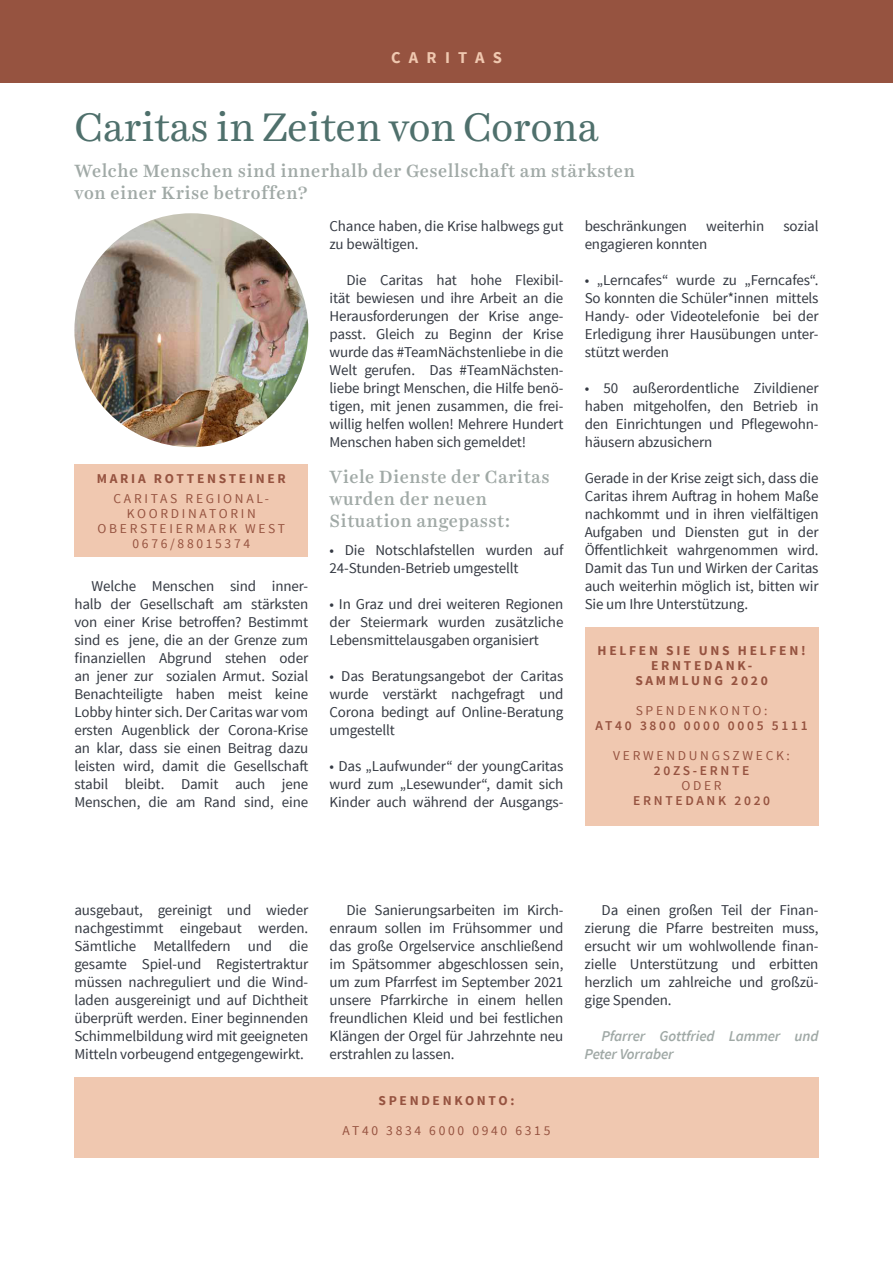
<style>
.page{position:relative;width:893px;height:1263px;background:#fff}
.page>*{position:absolute;margin:0;border:0;box-sizing:border-box;transform-origin:0 0}
.t1{font:40.5px "Harriet Text";letter-spacing:-.01em;color:#4f706c}
.t2{font:500 18px/21.6px "Harriet Text";letter-spacing:.025em;color:#a0a9a6}
.t3{font:700 16.5px "Source Sans Pro";letter-spacing:.5em;color:#f0c8b0}
.t4{font:15px/18px "Source Sans Pro";letter-spacing:-.01em;color:#343942;text-align:justify}
.t5{font:italic 600 15px/18px "Source Sans Pro";letter-spacing:-.01em;color:#a0a9a6}
.t6{font:13.5px/15px "Source Sans Pro";letter-spacing:.2em;color:#965340;text-align:center}
.t7{font:700 13.5px/15px "Source Sans Pro";letter-spacing:.2em;color:#965340;text-align:center}
.t8{font:600 13.5px "Source Sans Pro";letter-spacing:.2em;color:#965340}
</style>
<div class="page">
<div style="left:0;top:0;width:893px;height:83px;background:#965340"></div>
<img style="left:74px;top:213px;width:234px;height:234px;border-radius:117px">
<div style="left:74px;top:464px;width:234px;height:93px;background:#f0c8b0"></div>
<div style="left:585px;top:627px;width:234px;height:198px;background:#f0c8b0"></div>
<div style="left:74px;top:1077px;width:744px;height:81px;background:#f0c8b0"></div>
<p class="t3" style="left:391px;top:47px;width:112px">CARITAS</p>
<h1 class="t1" style="left:74px;top:99px;width:525px">Caritas in Zeiten von Corona</h1>
<p class="t2" style="left:74px;top:160px;width:562px">Welche Menschen sind innerhalb der Gesellschaft am stärksten von einer Krise betroffen?</p>
<p class="t7" style="left:97px;top:472px;width:191px">MARIA ROTTENSTEINER</p>
<p class="t6" style="left:98px;top:491px;width:189px">CARITAS REGIONAL-<br>KOORDINATORIN<br>OBERSTEIERMARK WEST<br>0676/88015374</p>
<p class="t4" style="left:74px;top:578px;width:235px;text-indent:17px">Welche Menschen sind inner&shy;halb der Gesellschaft am stärksten von einer Krise betroffen? Bestimmt sind es jene, die an der Grenze zum finanziellen Abgrund stehen oder an jener zur sozialen Armut. Sozial Benachteiligte haben meist keine Lobby hinter sich. Der Caritas war vom ersten Augenblick der Corona-Krise an klar, dass sie einen Beitrag dazu leisten wird, damit die Gesellschaft stabil bleibt. Damit auch jene Menschen, die am Rand sind, eine</p>
<p class="t4" style="left:330px;top:218px;width:235px">Chance haben, die Krise halbwegs gut zu bewältigen.</p>
<p class="t4" style="left:330px;top:272px;width:235px;text-indent:17px">Die Caritas hat hohe Flexibil&shy;ität bewiesen und ihre Arbeit an die Herausforderungen der Krise ange&shy;passt. Gleich zu Beginn der Krise wurde das #TeamNächstenliebe in die Welt gerufen. Das #TeamNächsten&shy;liebe bringt Menschen, die Hilfe benö&shy;tigen, mit jenen zusammen, die frei&shy;willig helfen wollen! Mehrere Hundert Menschen haben sich gemeldet!</p>
<p class="t2" style="left:330px;top:466px;width:222px">Viele Dienste der Caritas wurden der neuen<br>Situation angepasst:</p>
<p class="t4" style="left:330px;top:542px;width:235px">• Die Notschlafstellen wurden auf<br>24-Stunden-Betrieb umgestellt</p>
<p class="t4" style="left:330px;top:596px;width:235px">• In Graz und drei weiteren Regionen der Steiermark wurden zusätzliche Lebensmittelausgaben organisiert</p>
<p class="t4" style="left:330px;top:668px;width:235px">• Das Beratungsangebot der Caritas wurde verstärkt nachgefragt und Corona bedingt auf Online-Beratung umgestellt</p>
<p class="t4" style="left:330px;top:758px;width:235px">• Das „Laufwunder“ der youngCaritas wurd zum „Lesewunder“, damit sich Kinder auch während der Ausgangs-</p>
<p class="t4" style="left:585px;top:218px;width:104px">beschränkungen</p>
<p class="t4" style="left:706px;top:218px;width:60px">weiterhin</p>
<p class="t4" style="left:783px;top:218px;width:37px">sozial</p>
<p class="t4" style="left:585px;top:236px;width:124px">engagieren konnten</p>
<p class="t4" style="left:585px;top:272px;width:235px">• „Lerncafes“ wurde zu „Ferncafes“.<br>So konnten die Schüler*innen mittels Handy- oder Videotelefonie bei der Erledigung ihrer Hausübungen unter&shy;stützt werden</p>
<p class="t4" style="left:585px;top:380px;width:235px">• 50 außerordentliche Zivildiener haben mitgeholfen, den Betrieb in den Einrichtungen und Pflegewohn&shy;häusern abzusichern</p>
<p class="t4" style="left:585px;top:470px;width:235px">Gerade in der Krise zeigt sich, dass die Caritas ihrem Auftrag in hohem Maße nachkommt und in ihren vielfältigen Aufgaben und Diensten gut in der Öffentlichkeit wahrgenommen wird.<br>Damit das Tun und Wirken der Caritas auch weiterhin möglich ist, bitten wir Sie um Ihre Unterstützung.</p>
<p class="t7" style="left:598px;top:643px;width:210px">HELFEN SIE UNS HELFEN!<br>ERNTEDANK-<br>SAMMLUNG 2020</p>
<p class="t6" style="left:636px;top:703px;width:133px">SPENDENKONTO:</p>
<p class="t8" style="left:595px;top:717px;width:214px">AT40 3800 0000 0005 5111</p>
<p class="t6" style="left:613px;top:748px;width:178px">VERWENDUNGSZWECK:</p>
<p class="t8" style="left:654px;top:762px;width:97px">20ZS-ERNTE</p>
<p class="t6" style="left:681px;top:778px;width:42px">ODER</p>
<p class="t8" style="left:633px;top:792px;width:139px">ERNTEDANK 2020</p>
<p class="t4" style="left:74px;top:902px;width:235px">ausgebaut, gereinigt und wieder nachgestimmt eingebaut werden.<br>Sämtliche Metallfedern und die gesamte Spiel-und Registertraktur müssen nachreguliert und die Wind&shy;laden ausgereinigt und auf Dichtheit überprüft werden. Einer beginnenden Schimmelbildung wird mit geeigneten Mitteln vorbeugend entgegengewirkt.</p>
<p class="t4" style="left:330px;top:902px;width:235px;text-indent:17px">Die Sanierungsarbeiten im Kirch&shy;enraum sollen im Frühsommer und das große Orgelservice anschließend im Spätsommer abgeschlossen sein, um zum Pfarrfest im September 2021 unsere Pfarrkirche in einem hellen freundlichen Kleid und bei festlichen Klängen der Orgel für Jahrzehnte neu erstrahlen zu lassen.</p>
<p class="t4" style="left:585px;top:902px;width:235px;text-indent:17px">Da einen großen Teil der Finan&shy;zierung die Pfarre bestreiten muss, ersucht wir um wohlwollende finan&shy;zielle Unterstützung und erbitten herzlich um zahlreiche und großzü&shy;gige Spenden.</p>
<p class="t5" style="left:585px;top:1027px;width:235px;text-indent:17px">Pfarrer Gottfried Lammer und<br>Peter Vorraber</p>
<p class="t7" style="left:378px;top:1094px;width:137px">SPENDENKONTO:</p>
<p class="t6" style="left:343px;top:1124px;width:209px">AT40 3834 6000 0940 6315</p>
</div>
